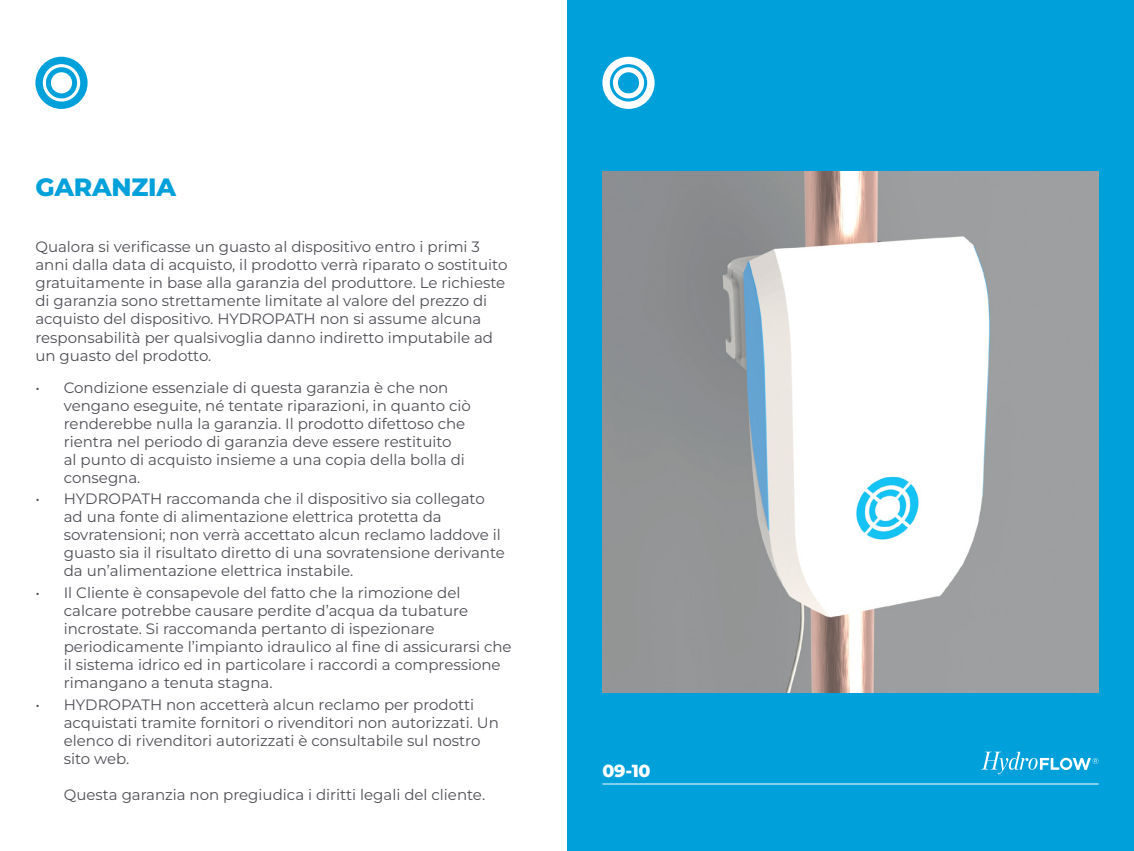
<style>
.page{position:relative;width:1134px;height:851px;background:#fff}
.page>*{position:absolute;margin:0;border:0;box-sizing:border-box;transform-origin:0 0}
.t1{font:800 25px "Montserrat";letter-spacing:-.01em;color:#00a0da}
.t2{font:800 17.5px "Montserrat";color:#fff}
.t3{font:15px/18px "Montserrat";color:#4f4e55}
</style>
<div class="page">
<svg style="left:35px;top:57px;width:53px;height:52px"></svg>
<div style="left:567px;top:0;width:567px;height:850px;background:#00a0da"></div>
<img style="left:602px;top:171px;width:496px;height:521px">
<svg style="left:981px;top:751px;width:117px;height:23px"></svg>
<svg style="left:602px;top:57px;width:53px;height:52px"></svg>
<hr style="left:602px;top:783px;width:496px;height:1px;background:#fff">
<h1 class="t1" style="left:35px;top:170px;width:142px">GARANZIA</h1>
<p class="t3" style="left:35px;top:238px;width:473px">Qualora si verificasse un guasto al dispositivo entro i primi 3 anni dalla data di acquisto, il prodotto verrà riparato o sostituito gratuitamente in base alla garanzia del produttore. Le richieste di garanzia sono strettamente limitate al valore del prezzo di acquisto del dispositivo. HYDROPATH non si assume alcuna responsabilità per qualsivoglia danno indiretto imputabile ad un guasto del prodotto.</p>
<p class="t3" style="left:64px;top:378px;width:409px;text-indent:-28px">• Condizione essenziale di questa garanzia è che non vengano eseguite, né tentate riparazioni, in quanto ciò renderebbe nulla la garanzia. Il prodotto difettoso che rientra nel periodo di garanzia deve essere restituito<br>al punto di acquisto insieme a una copia della bolla di consegna.</p>
<p class="t3" style="left:64px;top:489px;width:443px;text-indent:-28px">• HYDROPATH raccomanda che il dispositivo sia collegato ad una fonte di alimentazione elettrica protetta da sovratensioni; non verrà accettato alcun reclamo laddove il guasto sia il risultato diretto di una sovratensione derivante da un’alimentazione elettrica instabile.</p>
<p class="t3" style="left:64px;top:583px;width:449px;text-indent:-28px">• Il Cliente è consapevole del fatto che la rimozione del calcare potrebbe causare perdite d’acqua da tubature incrostate. Si raccomanda pertanto di ispezionare periodicamente l’impianto idraulico al fine di assicurarsi che il sistema idrico ed in particolare i raccordi a compressione rimangano a tenuta stagna.</p>
<p class="t3" style="left:64px;top:694px;width:437px;text-indent:-28px">• HYDROPATH non accetterà alcun reclamo per prodotti acquistati tramite fornitori o rivenditori non autorizzati. Un elenco di rivenditori autorizzati è consultabile sul nostro sito web.</p>
<p class="t3" style="left:64px;top:784px;width:423px">Questa garanzia non pregiudica i diritti legali del cliente.</p>
<p class="t2" style="left:602px;top:758px;width:50px">09-10</p>
</div>
